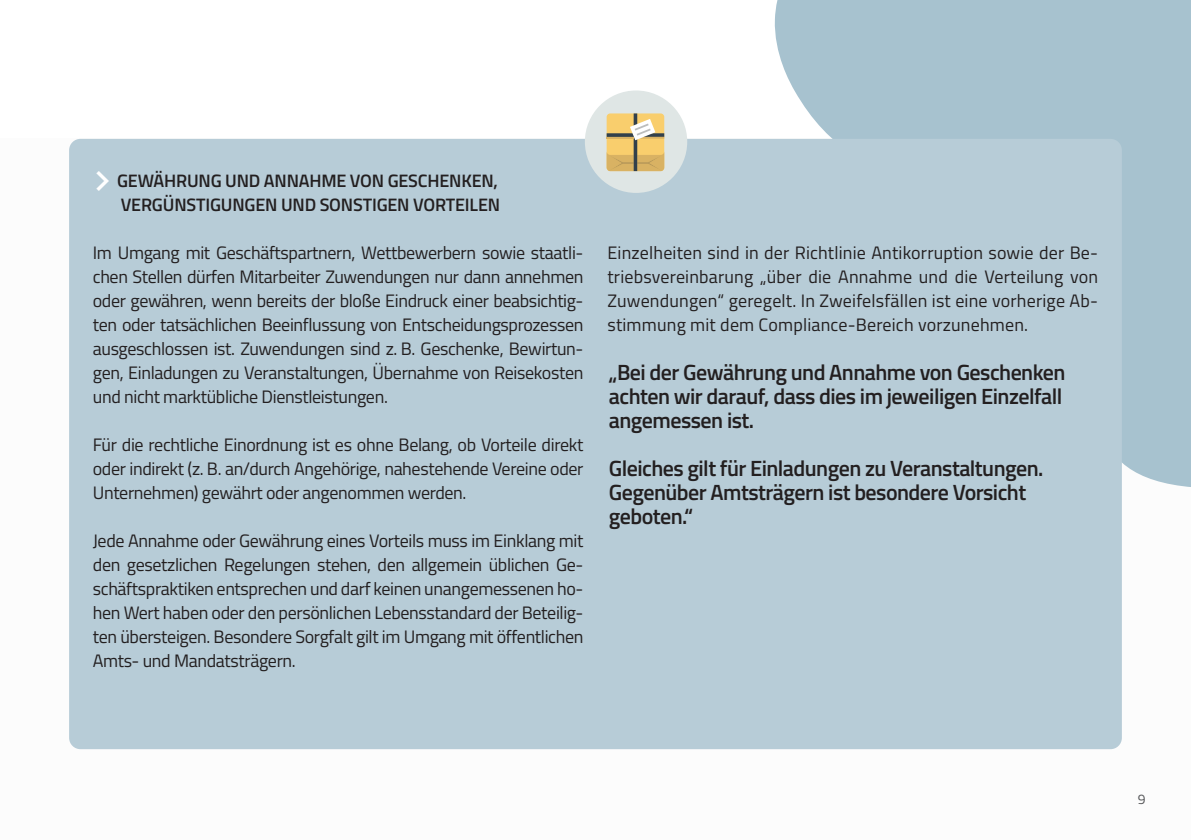
<style>
.page{position:relative;width:1191px;height:840px;background:#fff}
.page>*{position:absolute;margin:0;border:0;box-sizing:border-box;transform-origin:0 0}
.t1{font:600 22px/24px "Titillium Web";letter-spacing:-.025em;color:#231f20}
.t2{font:18px/24px "Titillium Web";letter-spacing:-.02em;color:#231f20;text-align:justify}
.t3{font:600 18px/24px "Titillium Web";letter-spacing:-.01em;color:#231f20}
.t4{font:14px "Titillium Web";color:#57585a}
</style>
<div class="page">
<div style="left:773px;top:0;width:418px;height:491px;background:#a7c2cf"></div>
<div style="left:69px;top:139px;width:1052px;height:609px;background:#b7ccd7;border-radius:11px"></div>
<div style="left:585px;top:90px;width:102px;height:103px;background:#dfe6e5;border-radius:50%"></div>
<svg style="left:606px;top:113px;width:58px;height:59px;background:#dcbd77"></svg>
<p class="t3" style="left:117px;top:168px;width:384px">GEWÄHRUNG UND ANNAHME VON GESCHENKEN,<br>VERGÜNSTIGUNGEN UND SONSTIGEN VORTEILEN</p>
<p class="t2" style="left:93px;top:240px;width:492px">Im Umgang mit Geschäftspartnern, Wettbewerbern sowie staatli&shy;chen Stellen dürfen Mitarbeiter Zuwendungen nur dann annehmen oder gewähren, wenn bereits der bloße Eindruck einer beabsichtig&shy;ten oder tatsächlichen Beeinflussung von Entscheidungsprozessen ausgeschlossen ist. Zuwendungen sind z. B. Geschenke, Bewirtun&shy;gen, Einladungen zu Veranstaltungen, Übernahme von Reisekosten und nicht marktübliche Dienstleistungen.</p>
<p class="t2" style="left:93px;top:432px;width:492px">Für die rechtliche Einordnung ist es ohne Belang, ob Vorteile direkt oder indirekt (z. B. an/durch Angehörige, nahestehende Vereine oder Unternehmen) gewährt oder angenommen werden.</p>
<p class="t2" style="left:93px;top:528px;width:492px">Jede Annahme oder Gewährung eines Vorteils muss im Einklang mit den gesetzlichen Regelungen stehen, den allgemein üblichen Ge&shy;schäftspraktiken entsprechen und darf keinen unangemessenen ho&shy;hen Wert haben oder den persönlichen Lebensstandard der Beteilig&shy;ten übersteigen. Besondere Sorgfalt gilt im Umgang mit öffentlichen Amts- und Mandatsträgern.</p>
<p class="t2" style="left:607px;top:239px;width:492px">Einzelheiten sind in der Richtlinie Antikorruption sowie der Be&shy;triebsvereinbarung „über die Annahme und die Verteilung von Zuwendungen“ geregelt. In Zweifelsfällen ist eine vorherige Ab&shy;stimmung mit dem Compliance-Bereich vorzunehmen.</p>
<p class="t1" style="left:609px;top:359px;width:458px">„Bei der Gewährung und Annahme von Geschenken achten wir darauf, dass dies im jeweiligen Einzelfall angemessen ist.</p>
<p class="t1" style="left:609px;top:455px;width:436px">Gleiches gilt für Einladungen zu Veranstaltungen.<br>Gegenüber Amtsträgern ist besondere Vorsicht geboten.“</p>
<p class="t4" style="left:1137px;top:788px;width:9px">9</p>
</div>
